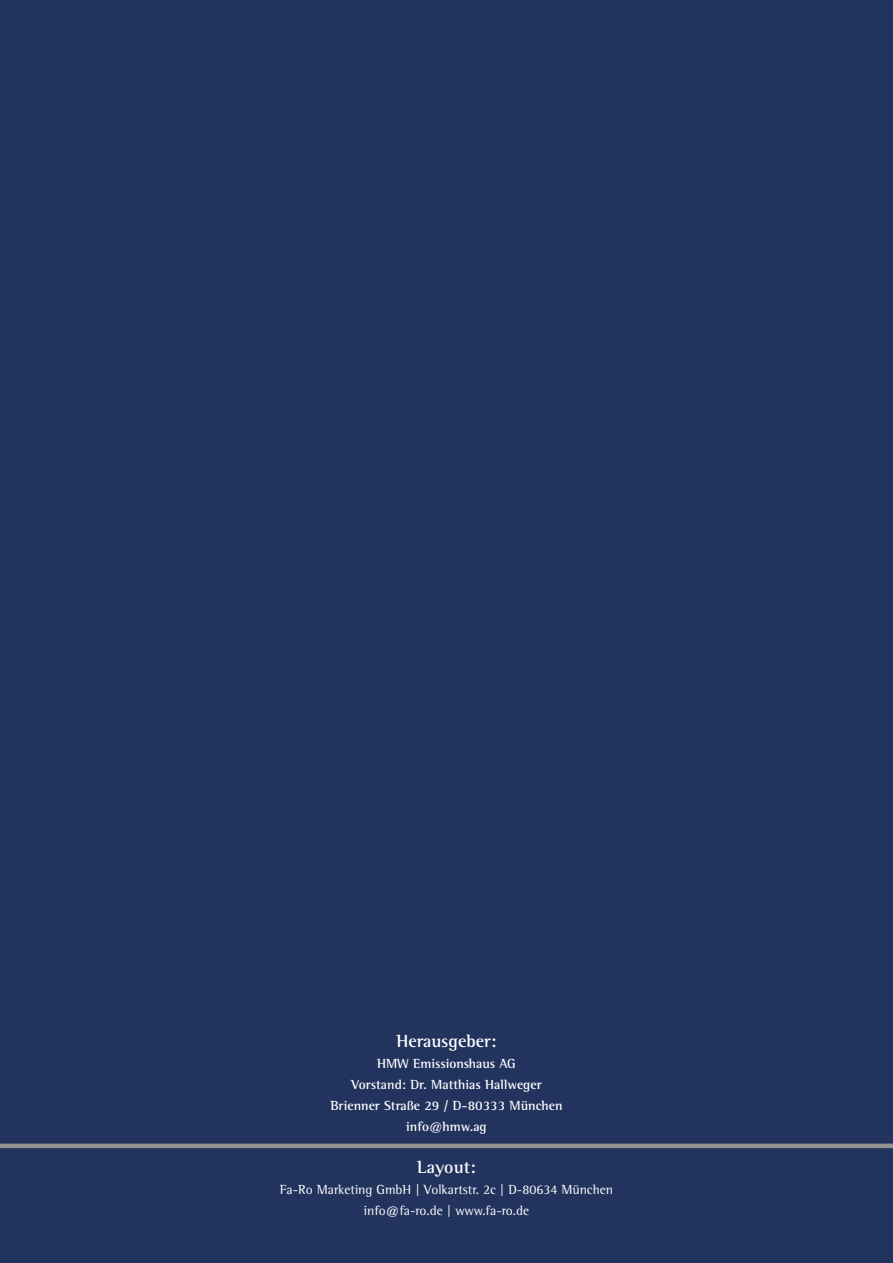
<style>
.page{position:relative;width:893px;height:1263px;background:#22345e}
.page>*{position:absolute;margin:0;border:0;box-sizing:border-box;transform-origin:0 0}
.t1{font:700 18px "Rotis Semi Serif";color:#fff}
.t2{font:700 13.5px "Rotis Semi Serif";color:#fff}
.t3{font:13.5px "Rotis Semi Serif";color:#fff}
</style>
<div class="page">
<div style="left:0;top:1143px;width:893px;height:5px;background:#939393"></div>
<p class="t1" style="left:396px;top:1030px;width:102px">Herausgeber:</p>
<p class="t2" style="left:377px;top:1055px;width:140px">HMW Emissionshaus AG</p>
<p class="t2" style="left:351px;top:1076px;width:192px">Vorstand: Dr. Matthias Hallweger</p>
<p class="t2" style="left:330px;top:1097px;width:234px">Brienner Straße 29 / D-80333 München</p>
<p class="t2" style="left:406px;top:1118px;width:82px">info@hmw.ag</p>
<p class="t1" style="left:417px;top:1156px;width:60px">Layout:</p>
<p class="t3" style="left:280px;top:1181px;width:334px">Fa-Ro Marketing GmbH | Volkartstr. 2c | D-80634 München</p>
<p class="t3" style="left:364px;top:1202px;width:167px">info@fa-ro.de | www.fa-ro.de</p>
</div>
